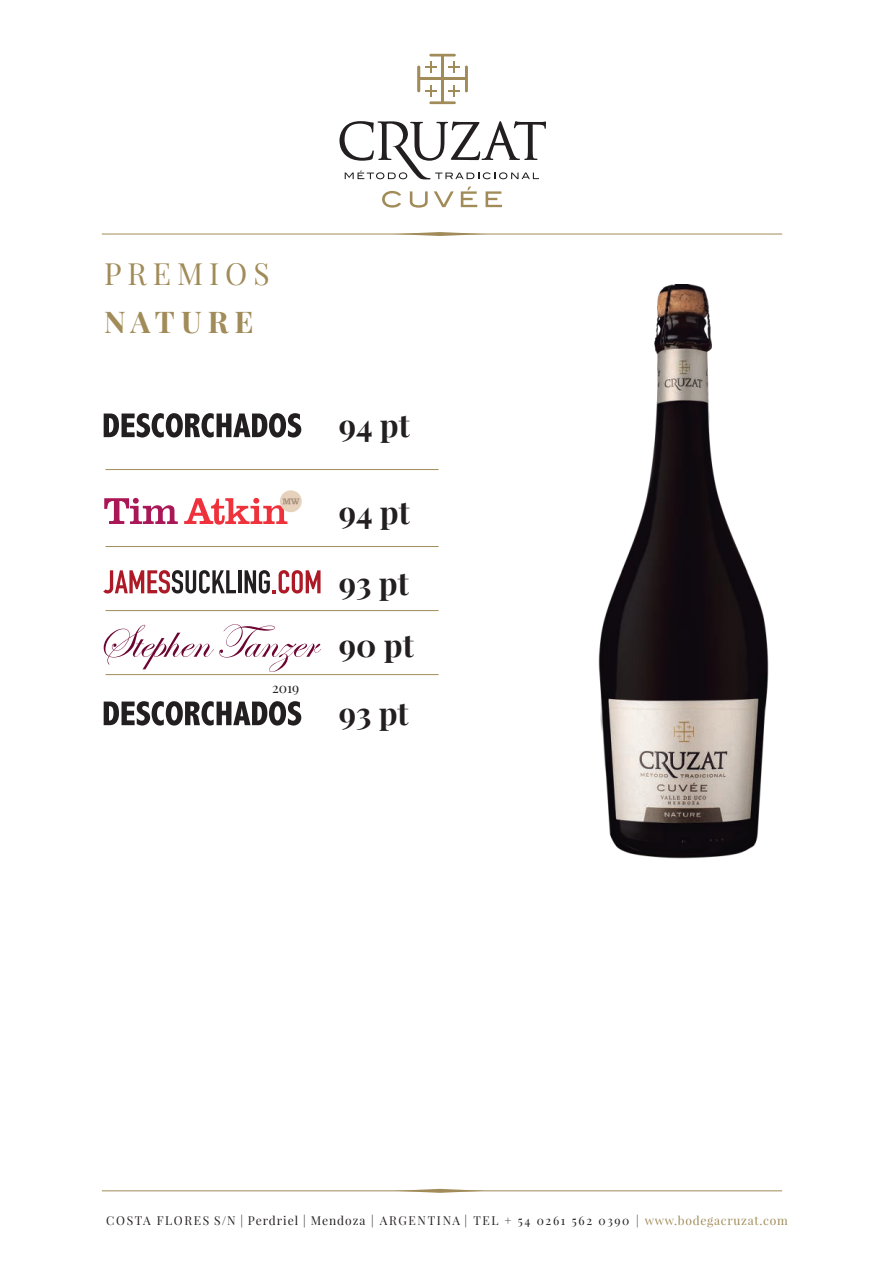
<style>
.page{position:relative;width:893px;height:1263px;background:#fff}
.page>*{position:absolute;margin:0;border:0;box-sizing:border-box;transform-origin:0 0}
.t1{font:700 31.5px/61.9px "Playfair Display";color:#231f20}
.t2{font:30px "Playfair Display";letter-spacing:.2em;color:#a18c59}
.t3{font:700 30px "Playfair Display";letter-spacing:.2em;color:#a18c59}
.t4{font:13.95px "Playfair Display";color:#231f20}
.t5{font:12px "Playfair Display";letter-spacing:.08em;color:#231f20}
.s1{color:#3e3835}
.s2{color:#a18c59}
</style>
<div class="page">
<img style="left:599px;top:284px;width:170px;height:574px">
<svg style="left:104px;top:413px;width:197px;height:24px"></svg>
<svg style="left:103px;top:570px;width:133px;height:23px"></svg>
<hr style="left:238px;top:570px;width:3px;height:23px;background:#231f20">
<svg style="left:245px;top:570px;width:76px;height:23px"></svg>
<svg style="left:104px;top:498px;width:74px;height:26px"></svg>
<div style="left:280px;top:490px;width:22px;height:22px;background:#e6d2bc;border-radius:50%"></div>
<svg style="left:184px;top:498px;width:115px;height:27px"></svg>
<hr style="left:105px;top:610px;width:334px;height:1px;background:#a18c59">
<hr style="left:105px;top:469px;width:334px;height:1px;background:#a18c59">
<hr style="left:105px;top:546px;width:334px;height:1px;background:#a18c59">
<hr style="left:105px;top:674px;width:334px;height:1px;background:#a18c59">
<svg style="left:394px;top:1189px;width:92px;height:4px"></svg>
<hr style="left:102px;top:1190px;width:680px;height:1px;background:#a18c59">
<svg style="left:394px;top:232px;width:92px;height:4px"></svg>
<hr style="left:102px;top:234px;width:680px;height:1px;background:#a18c59">
<svg style="left:382px;top:191px;width:19px;height:17px"></svg>
<svg style="left:410px;top:191px;width:18px;height:17px"></svg>
<svg style="left:434px;top:191px;width:20px;height:16px"></svg>
<svg style="left:461px;top:187px;width:16px;height:20px"></svg>
<svg style="left:486px;top:191px;width:16px;height:16px"></svg>
<hr style="left:429px;top:101px;width:27px;height:3px;background:#a18c59">
<hr style="left:429px;top:54px;width:27px;height:3px;background:#a18c59">
<hr style="left:441px;top:55px;width:3px;height:47px;background:#a18c59">
<hr style="left:465px;top:66px;width:3px;height:26px;background:#a18c59">
<hr style="left:417px;top:66px;width:3px;height:26px;background:#a18c59">
<hr style="left:419px;top:78px;width:47px;height:2px;background:#a18c59">
<svg style="left:449px;top:85px;width:11px;height:12px"></svg>
<svg style="left:449px;top:61px;width:11px;height:12px"></svg>
<svg style="left:425px;top:85px;width:12px;height:12px"></svg>
<svg style="left:425px;top:61px;width:12px;height:12px"></svg>
<svg style="left:339px;top:121px;width:207px;height:58px"></svg>
<svg style="left:104px;top:624px;width:217px;height:48px"></svg>
<svg style="left:104px;top:701px;width:197px;height:24px"></svg>
<h2 class="t2" style="left:104px;top:254px;width:167px">PREMIOS</h2>
<h2 class="t3" style="left:104px;top:302px;width:151px">NATURE</h2>
<p class="t4" style="left:272px;top:679px;width:29px">2019</p>
<h1 class="t1" style="left:339px;top:394px;width:73px">94 pt</h1>
<h1 class="t1" style="left:339px;top:481px;width:73px">94 pt</h1>
<h1 class="t1" style="left:339px;top:552px;width:77px">93 pt<br>90 pt</h1>
<h1 class="t1" style="left:339px;top:682px;width:71px">93 pt</h1>
<p class="t5" style="left:106px;top:1213px;width:683px">COSTA FLORES S/N | Perdriel | Mendoza | ARGENTINA | TEL + 54 0261 562 0390 <span class="s1">|</span> <span class="s2">www.bodegacruzat.com</span></p>
</div>
